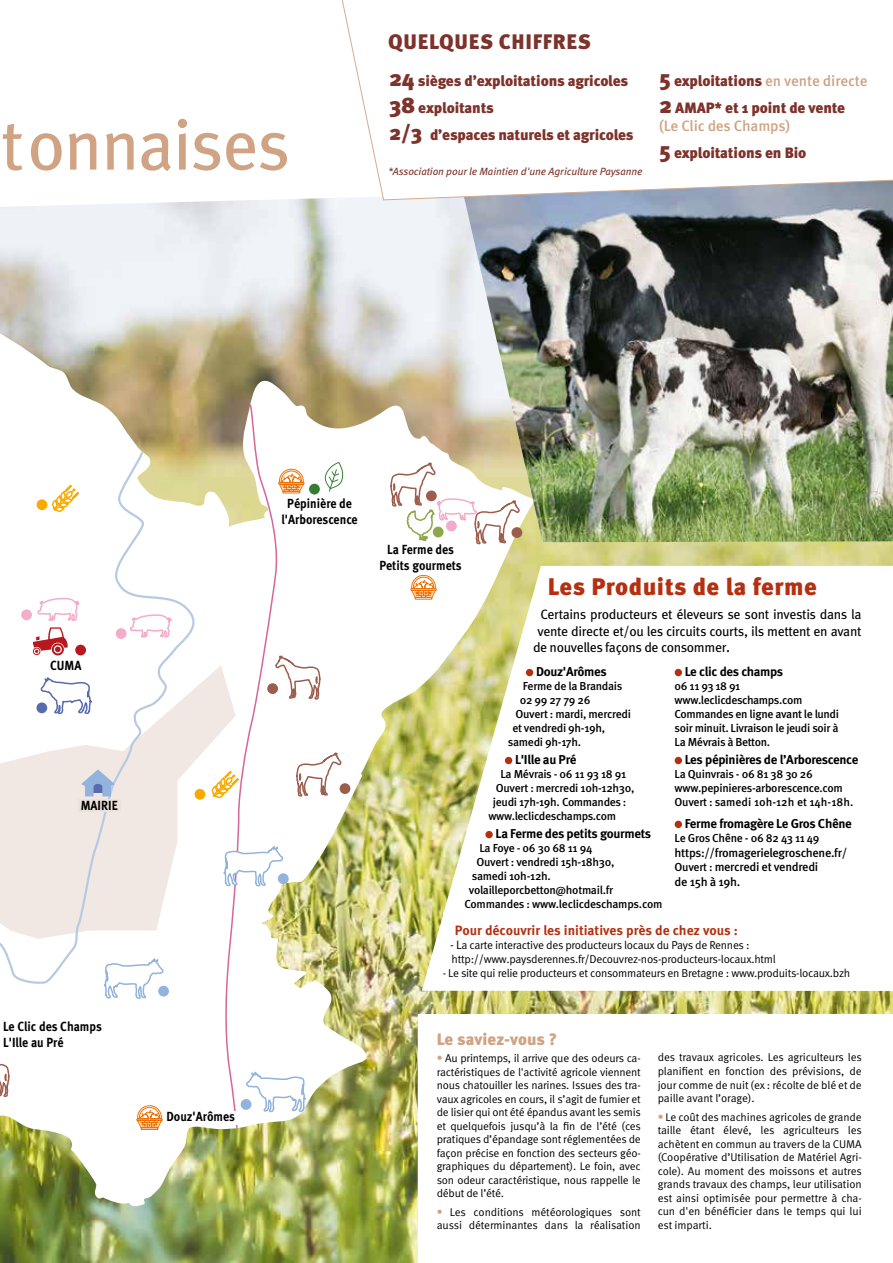
<style>
.page{position:relative;width:893px;height:1263px;background:#fff}
.page>*{position:absolute;margin:0;border:0;box-sizing:border-box;transform-origin:0 0}
.t1{font:70.5px "Meta Pro";letter-spacing:-.025em;color:#cfa383}
.t2{font:900 24px "Meta Pro";letter-spacing:.02em;color:#b43010}
.t3{font:900 21px "Meta Pro";letter-spacing:.035em;color:#7d332b}
.t4{font:900 16.5px "Meta Pro";color:#cfa383}
.t5{font:900 15px/27px "Meta Pro";letter-spacing:-.01em;color:#7d332b}
.t6{font:13.5px "Meta Pro";letter-spacing:-.025em;color:#000}
.t7{font:700 13.5px "Meta Pro";color:#b43010}
.t8{font:700 13.2px/15.9px "Meta Pro";color:#000;text-align:center;scale:.9 1}
.t9{font:700 12.9px "Meta Pro";letter-spacing:-.025em;color:#000}
.t10{font:500 12.15px/14.5px "Meta Pro";letter-spacing:-.025em;color:#000}
.t11{font:500 11.55px/14px "Meta Pro";letter-spacing:-.03em;color:#000}
.t12{font:11.4px/13.6px "Meta Pro";letter-spacing:-.025em;color:#000}
.t13{font:11.25px/13.5px "Meta Pro";letter-spacing:-.015em;color:#000;text-align:justify}
.t14{font:italic 10.5px "Meta Pro";letter-spacing:-.01em;color:#7d332b}
.s1{font-size:22.5px}
.s2{font-size:21px}
.s3{font-weight:500;color:#cfa383}
.s4{font-size:15.3px}
.s5{font-size:11.55px}
.s6{font-size:12.15px}
.s7{font-weight:900;font-size:12px;color:#cfa383}
</style>
<div class="page">
<img style="left:0;top:198px;width:893px;height:1065px">
<img style="left:0;top:304px;width:538px;height:903px">
<div style="left:418px;top:1014px;width:475px;height:249px;background:#fff"></div>
<svg style="left:205px;top:665px;width:6px;height:274px"></svg>
<div style="left:340px;top:783px;width:10px;height:11px;background:#9d5d4d;border-radius:50%"></div>
<svg style="left:0;top:1049px;width:10px;height:73px"></svg>
<svg style="left:0;top:437px;width:106px;height:13px"></svg>
<img style="left:463px;top:201px;width:430px;height:341px">
<svg style="left:0;top:450px;width:205px;height:577px"></svg>
<svg style="left:96px;top:948px;width:69px;height:93px"></svg>
<div style="left:158px;top:986px;width:11px;height:10px;background:#92b3db;border-radius:50%"></div>
<svg style="left:422px;top:566px;width:471px;height:425px"></svg>
<div style="left:526px;top:669px;width:7px;height:7px;background:#b43010;border-radius:50%"></div>
<div style="left:505px;top:757px;width:7px;height:7px;background:#b43010;border-radius:50%"></div>
<div style="left:485px;top:831px;width:8px;height:7px;background:#b43010;border-radius:50%"></div>
<div style="left:675px;top:669px;width:7px;height:7px;background:#b43010;border-radius:50%"></div>
<div style="left:675px;top:757px;width:7px;height:7px;background:#b43010;border-radius:50%"></div>
<div style="left:675px;top:821px;width:7px;height:7px;background:#b43010;border-radius:50%"></div>
<svg style="left:335px;top:0;width:558px;height:201px"></svg>
<svg style="left:40px;top:667px;width:75px;height:137px"></svg>
<div style="left:78px;top:800px;width:43px;height:12px;background:#ede1dc"></div>
<div style="left:161px;top:1111px;width:80px;height:13px;background:#fff"></div>
<svg style="left:136px;top:1105px;width:27px;height:25px"></svg>
<svg style="left:390px;top:459px;width:130px;height:141px"></svg>
<svg style="left:211px;top:403px;width:132px;height:751px"></svg>
<h1 class="t1" style="left:1px;top:100px;width:291px">tonnaises</h1>
<h3 class="t3" style="left:388px;top:29px;width:204px">QUELQUES CHIFFRES</h3>
<h3 class="t5" style="left:389px;top:68px;width:246px"><span class="s1">24</span> sièges d’exploitations agricoles<br><span class="s1">38</span> exploitants<br><span class="s2">2/3</span> d’espaces naturels et agricoles</h3>
<h3 class="t5" style="left:659px;top:68px;width:210px"><span class="s1">5</span> exploitations <span class="s3">en vente directe<br></span><span class="s1">2</span> AMAP* et 1 point de vente</h3>
<h3 class="t5" style="left:659px;top:113px;width:149px"><span class="s3">(Le Clic des Champs)<br></span><span class="s1">5</span> exploitations en Bio</h3>
<p class="t14" style="left:388px;top:164px;width:256px">*Association pour le Maintien d'une Agriculture Paysanne</p>
<p class="t8" style="left:50px;top:658px;width:36px">CUMA</p>
<p class="t8" style="left:81px;top:797px;width:43px">MAIRIE</p>
<p class="t8" style="left:3px;top:1019px;width:111px;text-align:left">Le Clic des Champs<br>L'Ille au Pré</p>
<p class="t8" style="left:166px;top:1109px;width:78px">Douz'Arômes</p>
<p class="t8" style="left:281px;top:496px;width:86px">Pépinière de l'Arborescence</p>
<p class="t8" style="left:379px;top:542px;width:93px">La Ferme des<br>Petits gourmets</p>
<h2 class="t2" style="left:548px;top:572px;width:271px">Les Produits de la ferme</h2>
<p class="t6" style="left:540px;top:606px;width:323px">Certains producteurs et éleveurs se sont investis dans la</p>
<p class="t6" style="left:537px;top:622px;width:326px">vente directe et/ou les circuits courts, ils mettent en avant</p>
<p class="t6" style="left:533px;top:638px;width:198px">de nouvelles façons de consommer<span class="s4">.</span></p>
<p class="t9" style="left:536px;top:664px;width:72px">Douz'Arômes</p>
<p class="t11" style="left:523px;top:679px;width:101px">Ferme de la Brandais</p>
<p class="t11" style="left:520px;top:693px;width:72px">02 99 27 79 26</p>
<p class="t11" style="left:515px;top:707px;width:117px">Ouvert : mardi, mercredi</p>
<p class="t11" style="left:512px;top:721px;width:94px">et vendredi 9h-19h,</p>
<p class="t11" style="left:508px;top:735px;width:75px">samedi 9h-17h.</p>
<p class="t9" style="left:515px;top:751px;width:63px">L'Ille au Pré</p>
<p class="t11" style="left:500px;top:767px;width:127px">La Mévrais - 06 11 93 18 91</p>
<p class="t11" style="left:496px;top:781px;width:140px">Ouvert : mercredi 10h-12h30,</p>
<p class="t11" style="left:493px;top:795px;width:135px">jeudi 17h-19h. Commandes :</p>
<p class="t11" style="left:488px;top:809px;width:129px">www.leclicdeschamps.com</p>
<p class="t9" style="left:495px;top:826px;width:157px">La Ferme des petits gourmets</p>
<p class="t11" style="left:479px;top:841px;width:114px">La Foye - 06 30 68 11 94</p>
<p class="t11" style="left:476px;top:855px;width:140px">Ouvert : vendredi 15h-18h30,</p>
<p class="t11" style="left:472px;top:869px;width:80px">samedi 10h-12h.</p>
<p class="t11" style="left:469px;top:883px;width:146px">volailleporcbetton@hotmail.fr</p>
<p class="t11" style="left:464px;top:897px;width:200px">Commandes : www.leclicdeschamps.com</p>
<p class="t9" style="left:685px;top:664px;width:100px">Le clic des champs</p>
<p class="t11" style="left:675px;top:679px;width:166px">06 11 93 18 91 www.leclicdeschamps.com<br>Commandes en ligne avant le lundi soir minuit. Livraison le jeudi soir à<br>La Mévrais à Betton.</p>
<p class="t9" style="left:685px;top:751px;width:175px">Les pépinières de l’Arborescence</p>
<p class="t11" style="left:675px;top:767px;width:180px">La Quinvrais - 06 81 38 30 26 www.pepinieres-arborescence.com<br>Ouvert : samedi 10h-12h et 14h-18h.</p>
<p class="t9" style="left:685px;top:815px;width:169px">Ferme fromagère Le Gros Chêne</p>
<p class="t11" style="left:675px;top:831px;width:146px">Le Gros Chêne - 06 82 43 11 49</p>
<p class="t10" style="left:675px;top:845px;width:174px">https://fromagerielegroschene.fr/<br><span class="s5">Ouvert :</span> mercredi et vendredi<br>de 15h à 19h.</p>
<p class="t7" style="left:455px;top:921px;width:285px">Pour découvrir les initiatives près de chez vous :</p>
<p class="t12" style="left:450px;top:939px;width:327px"><span class="s6">- L</span>a carte interactive des producteurs locaux du Pays de Rennes : http://www.paysderennes.fr/Decouvrez-nos-producteurs-locaux.html</p>
<p class="t12" style="left:443px;top:966px;width:409px">- Le site qui relie producteurs et consommateurs en Bretagne : www.produits-locaux.bzh</p>
<h3 class="t4" style="left:437px;top:1029px;width:122px">Le saviez-vous ?</h3>
<p class="t13" style="left:437px;top:1052px;width:206px"><span class="s7">•</span> Au printemps, il arrive que des odeurs ca&shy;ractéristiques de l'activité agricole viennent nous chatouiller les narines. Issues des tra&shy;vaux agricoles en cours, il s’agit de fumier et de lisier qui ont été épandus avant les semis et quelquefois jusqu’à la fin de l’été (ces pratiques d’épandage sont réglementées de façon précise en fonction des secteurs géo&shy;graphiques du département). Le foin, avec son odeur caractéristique, nous rappelle le début de l’été.</p>
<p class="t13" style="left:437px;top:1205px;width:206px"><span class="s7">•</span> Les conditions météorologiques sont aussi déterminantes dans la réalisation</p>
<p class="t13" style="left:658px;top:1051px;width:206px">des travaux agricoles. Les agriculteurs les planifient en fonction des prévisions, de jour comme de nuit (ex : récolte de blé et de paille avant l’orage).</p>
<p class="t13" style="left:658px;top:1110px;width:206px"><span class="s7">•</span> Le coût des machines agricoles de grande taille étant élevé, les agriculteurs les achètent en commun au travers de la CUMA (Coopérative d’Utilisation de Matériel Agri&shy;cole). Au moment des moissons et autres grands travaux des champs, leur utilisation est ainsi optimisée pour permettre à cha&shy;cun d'en bénéficier dans le temps qui lui est imparti.</p>
</div>
